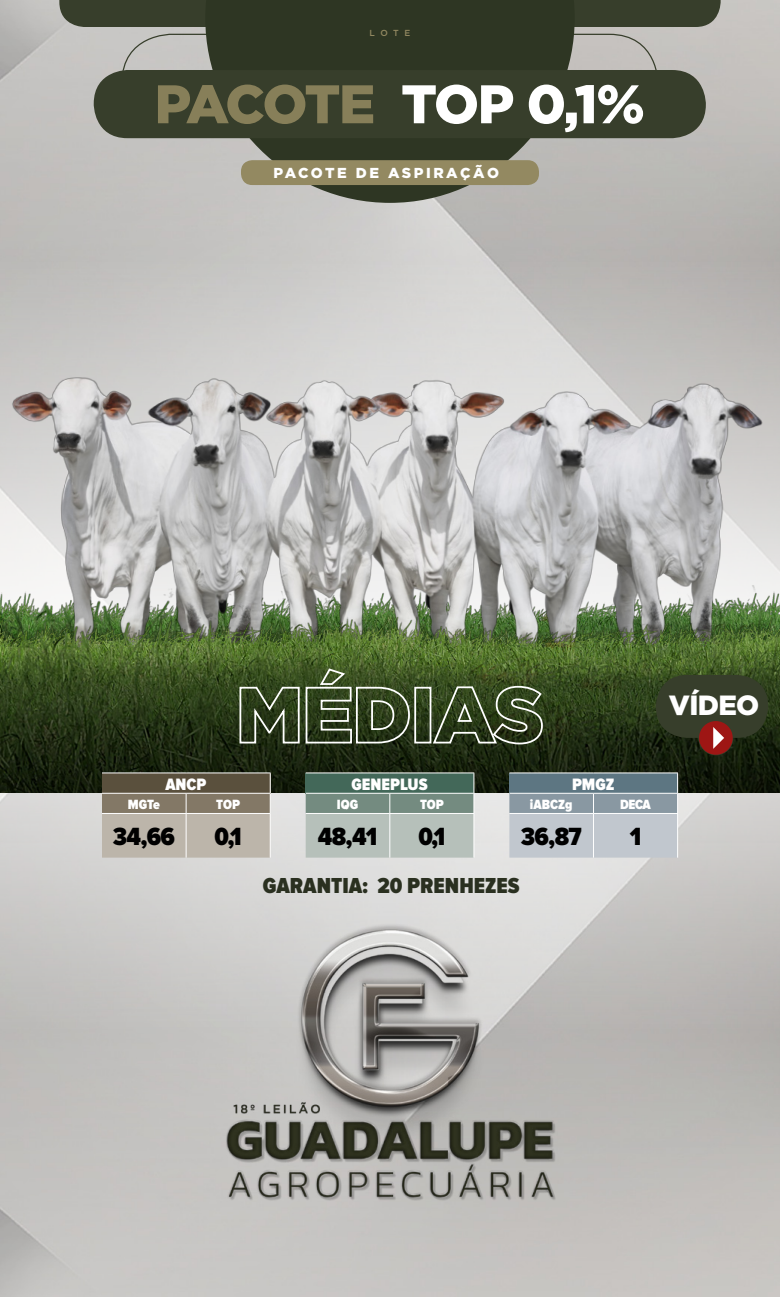
<style>
.page{position:relative;width:780px;height:1297px;background:#fff}
.page>*{position:absolute;margin:0;border:0;box-sizing:border-box;transform-origin:0 0}
.t1{font:900 54.25px "Gotham";letter-spacing:-.055em;color:#fff}
.t2{font:900 27.75px "Gotham";color:#fff}
.t3{font:900 25.88px "Proxima Nova Cond";letter-spacing:-.025em;color:#000}
.t4{font:900 22.5px "Proxima Nova Cond";color:#2a3020}
.t5{font:900 17.12px "Proxima Nova Cond";color:#fff}
.t6{font:900 14.38px "Gotham";letter-spacing:.175em;color:#fff}
.t7{font:900 13.88px "Proxima Nova Cond";color:#fff}
.t8{font:500 8.75px "Gotham";color:#938961}
.s1{color:#877f59}
</style>
<div class="page">
<img style="left:0;top:0;width:780px;height:842px">
<div style="left:59px;top:0;width:661px;height:27px;background:#373e2b"></div>
<svg style="left:205px;top:0;width:369px;height:203px;background:#4d5344"></svg>
<div style="left:241px;top:160px;width:298px;height:25px;background:#938961;border-radius:11px"></div>
<img style="left:4px;top:205px;width:773px;height:370px">
<img style="left:0;top:575px;width:780px;height:218px">
<hr style="left:102px;top:772px;width:84px;height:1px;background:#fff">
<hr style="left:186px;top:772px;width:84px;height:1px;background:#fff">
<hr style="left:306px;top:772px;width:84px;height:1px;background:#fff">
<hr style="left:390px;top:772px;width:84px;height:1px;background:#fff">
<hr style="left:509px;top:772px;width:84px;height:1px;background:#fff">
<hr style="left:593px;top:772px;width:85px;height:1px;background:#fff">
<svg style="left:102px;top:773px;width:169px;height:85px;background:#9a9183"></svg>
<svg style="left:306px;top:773px;width:168px;height:85px;background:#8da097"></svg>
<svg style="left:509px;top:773px;width:169px;height:85px;background:#9eabb3"></svg>
<hr style="left:102px;top:813px;width:84px;height:1px;background:#fff">
<hr style="left:306px;top:813px;width:84px;height:1px;background:#fff">
<hr style="left:509px;top:813px;width:84px;height:1px;background:#fff">
<hr style="left:186px;top:814px;width:1px;height:44px;background:#fff">
<hr style="left:389px;top:814px;width:1px;height:44px;background:#fff">
<hr style="left:593px;top:814px;width:1px;height:44px;background:#fff">
<hr style="left:186px;top:813px;width:84px;height:1px;background:#fff">
<hr style="left:390px;top:813px;width:84px;height:1px;background:#fff">
<hr style="left:593px;top:813px;width:85px;height:1px;background:#fff">
<hr style="left:270px;top:814px;width:1px;height:44px;background:#fff">
<hr style="left:473px;top:814px;width:1px;height:44px;background:#fff">
<hr style="left:677px;top:814px;width:1px;height:44px;background:#fff">
<div style="left:94px;top:70px;width:611px;height:68px;background:#373e2b;border-radius:34px"></div>
<img style="left:172px;top:905px;width:436px;height:308px">
<svg style="left:238px;top:667px;width:173px;height:77px;background:#4a5939"></svg>
<div style="left:414px;top:687px;width:17px;height:56px;border:2px solid #fff"></div>
<svg style="left:432px;top:685px;width:111px;height:60px;background:#495839"></svg>
<div style="left:698px;top:720px;width:35px;height:35px;border:1px solid #373e2b;border-radius:50%"></div>
<div style="left:656px;top:675px;width:112px;height:63px;background:#373e2b;border-radius:31px"></div>
<div style="left:699px;top:721px;width:33px;height:34px;background:#9e1614;border-radius:50%"></div>
<svg style="left:713px;top:727px;width:11px;height:22px"></svg>
<p class="t8" style="left:369px;top:28px;width:42px">LOTE</p>
<h1 class="t1" style="left:155px;top:73px;width:492px"><span class="s1">PACOTE</span> TOP 0,1%</h1>
<p class="t6" style="left:273px;top:164px;width:227px">PACOTE DE ASPIRAÇÃO</p>
<h2 class="t2" style="left:669px;top:689px;width:92px">VÍDEO</h2>
<p class="t5" style="left:165px;top:774px;width:43px">ANCP</p>
<p class="t5" style="left:351px;top:774px;width:78px">GENEPLUS</p>
<p class="t5" style="left:572px;top:774px;width:44px">PMGZ</p>
<p class="t7" style="left:128px;top:796px;width:34px">MGTe</p>
<p class="t7" style="left:216px;top:796px;width:25px">TOP</p>
<p class="t7" style="left:337px;top:796px;width:23px">IQG</p>
<p class="t7" style="left:420px;top:796px;width:25px">TOP</p>
<p class="t7" style="left:530px;top:796px;width:44px">iABCZg</p>
<p class="t7" style="left:620px;top:796px;width:32px">DECA</p>
<h3 class="t3" style="left:113px;top:822px;width:63px">34,66</h3>
<h3 class="t3" style="left:215px;top:822px;width:29px">0,1</h3>
<h3 class="t3" style="left:318px;top:822px;width:61px">48,41</h3>
<h3 class="t3" style="left:418px;top:822px;width:29px">0,1</h3>
<h3 class="t3" style="left:520px;top:822px;width:62px">36,87</h3>
<h3 class="t3" style="left:629px;top:822px;width:13px">1</h3>
<h3 class="t4" style="left:263px;top:873px;width:258px">GARANTIA: 20 PRENHEZES</h3>
</div>
